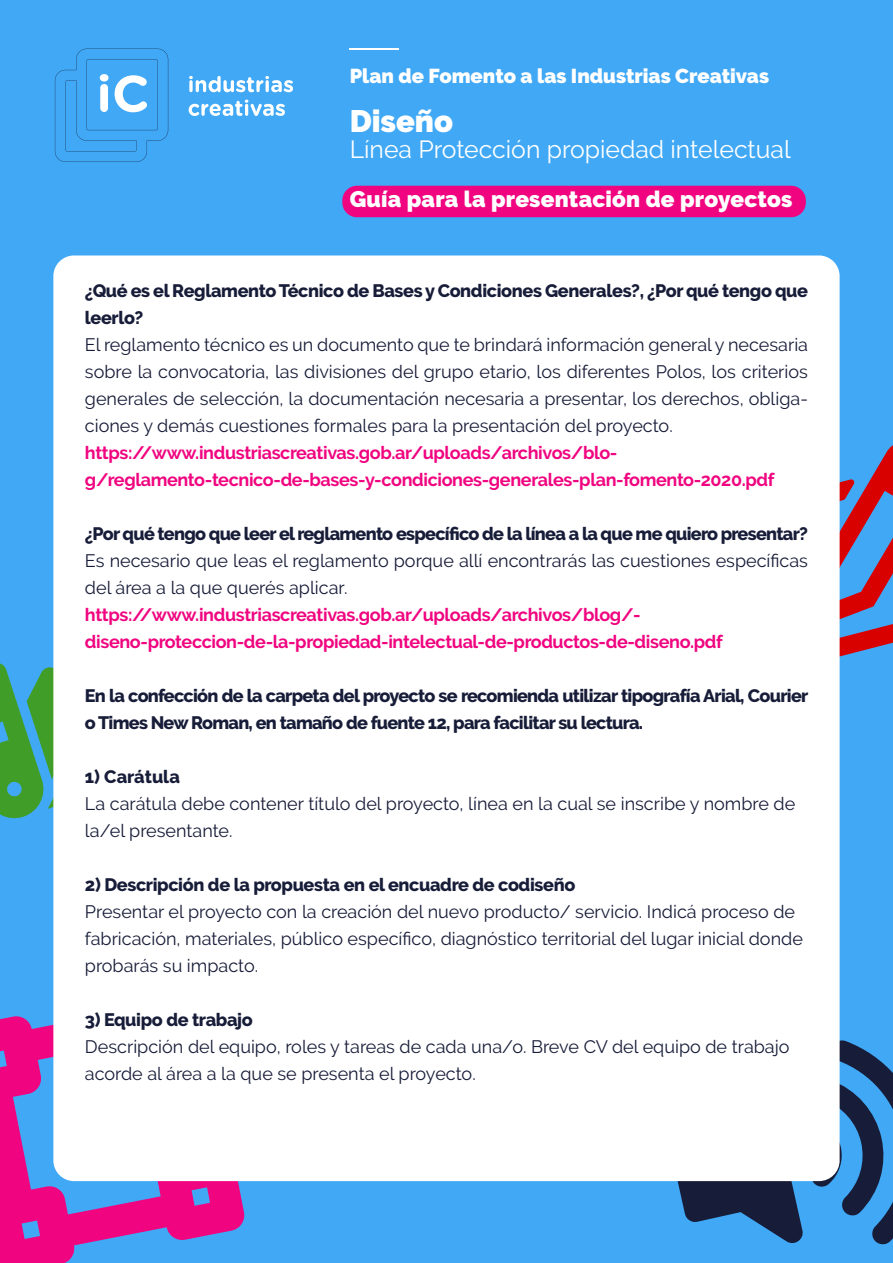
<style>
.page{position:relative;width:893px;height:1263px;background:#40a8f5}
.page>*{position:absolute;margin:0;border:0;box-sizing:border-box;transform-origin:0 0}
.t1{font:900 30.9px "Raleway";color:#fff}
.t2{font:24.75px "Raleway";color:#fff}
.t3{font:900 22.5px "Raleway";letter-spacing:.01em;color:#fff}
.t4{font:900 20.1px "Raleway";color:#fff}
.t5{font:18px/27px "Raleway";color:#171c38}
.t6{font:700 18px/27px "Raleway";letter-spacing:-.02em;color:#f0047f}
.t7{font:800 18px/27px "Raleway";letter-spacing:-.04em;color:#171c38}
.t8{font:800 18px/27px "Raleway";letter-spacing:-.02em;color:#171c38}
.t9{font:800 18px "Raleway";color:#171c38}
</style>
<div class="page">
<svg style="left:840px;top:445px;width:53px;height:212px"></svg>
<svg style="left:0;top:663px;width:53px;height:156px"></svg>
<svg style="left:0;top:1016px;width:246px;height:247px;fill:#f0047f"></svg>
<svg style="left:670px;top:1040px;width:223px;height:205px"></svg>
<div style="left:53px;top:255px;width:787px;height:926px;background:#fff;border-radius:21px"></div>
<svg style="left:189px;top:76px;width:104px;height:16px"></svg>
<svg style="left:189px;top:100px;width:96px;height:16px"></svg>
<svg style="left:55px;top:49px;width:113px;height:113px"></svg>
<hr style="left:350px;top:49px;width:49px;height:1px;background:#fff">
<div style="left:342px;top:186px;width:464px;height:31px;background:#f0047f;border-radius:15px"></div>
<p class="t4" style="left:350px;top:64px;width:421px">Plan de Fomento a las Industrias Creativas</p>
<h1 class="t1" style="left:350px;top:104px;width:105px">Diseño</h1>
<h2 class="t2" style="left:350px;top:135px;width:443px">Línea Protección propiedad intelectual</h2>
<p class="t3" style="left:350px;top:186px;width:444px">Guía para la presentación de proyectos</p>
<p class="t8" style="left:85px;top:277px;width:725px">¿Qué es el Reglamento Técnico de Bases y Condiciones Generales?, ¿Por qué tengo que leerlo?</p>
<p class="t5" style="left:85px;top:331px;width:725px;text-align:justify">El reglamento técnico es un documento que te brindará información general y necesaria sobre la convocatoria, las divisiones del grupo etario, los diferentes Polos, los criterios generales de selección, la documentación necesaria a presentar, los derechos, obliga&shy;ciones y demás cuestiones formales para la presentación del proyecto.</p>
<p class="t6" style="left:85px;top:439px;width:691px">https://www.industriascreativas.gob.ar/uploads/archivos/blo&shy;g/reglamento-tecnico-de-bases-y-condiciones-generales-plan-fomento-2020.pdf</p>
<p class="t7" style="left:85px;top:520px;width:724px">¿Por qué tengo que leer el reglamento específico de la línea a la que me quiero presentar?</p>
<p class="t5" style="left:85px;top:547px;width:725px">Es necesario que leas el reglamento porque allí encontrarás las cuestiones específicas del área a la que querés aplicar.</p>
<p class="t6" style="left:85px;top:601px;width:639px">https://www.industriascreativas.gob.ar/uploads/archivos/blog/- diseno-proteccion-de-la-propiedad-intelectual-de-productos-de-diseno.pdf</p>
<p class="t7" style="left:85px;top:682px;width:725px">En la confección de la carpeta del proyecto se recomienda utilizar tipografía Arial, Courier o Times New Roman, en tamaño de fuente 12, para facilitar su lectura.</p>
<p class="t9" style="left:85px;top:767px;width:96px">1) Carátula</p>
<p class="t5" style="left:85px;top:790px;width:712px">La carátula debe contener título del proyecto, línea en la cual se inscribe y nombre de la/el presentante.</p>
<p class="t8" style="left:85px;top:871px;width:492px">2) Descripción de la propuesta en el encuadre de codiseño</p>
<p class="t5" style="left:85px;top:898px;width:719px">Presentar el proyecto con la creación del nuevo producto/ servicio. Indicá proceso de fabricación, materiales, público específico, diagnóstico territorial del lugar inicial donde probarás su impacto.</p>
<p class="t8" style="left:85px;top:1006px;width:169px">3) Equipo de trabajo</p>
<p class="t5" style="left:85px;top:1033px;width:706px">Descripción del equipo, roles y tareas de cada una/o. Breve CV del equipo de trabajo acorde al área a la que se presenta el proyecto.</p>
</div>
